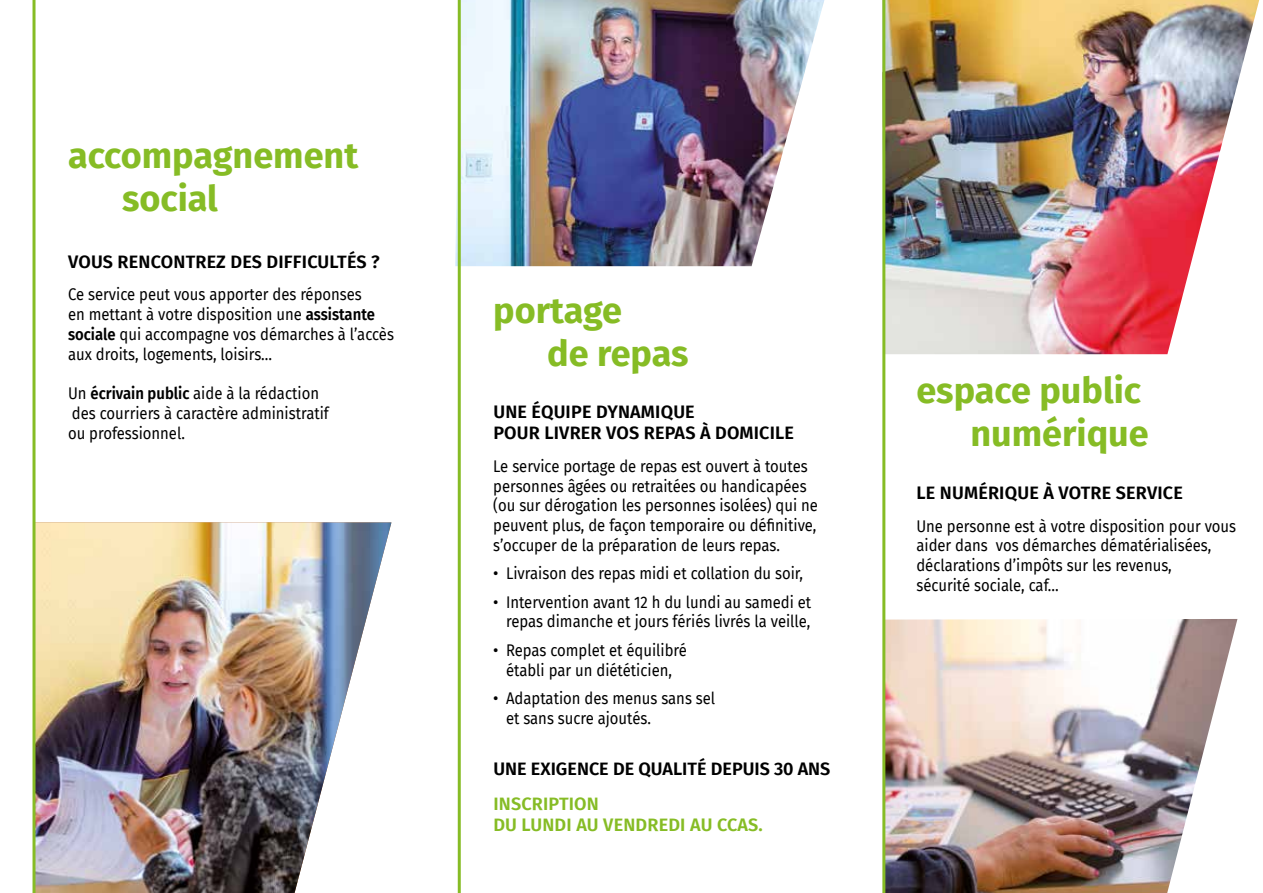
<style>
.page{position:relative;width:1263px;height:893px;background:#fff}
.page>*{position:absolute;margin:0;border:0;box-sizing:border-box;transform-origin:0 0}
.t1{font:700 36px/43.2px "Fira Sans";color:#86bc25}
.t2{font:600 18px/21.6px "Fira Sans";letter-spacing:.01em;color:#000}
.t3{font:600 18px/21.6px "Fira Sans";letter-spacing:.01em;color:#86bc25}
.t4{font:16.5px/19.8px "Fira Sans";color:#000;scale:.9 1}
.t5{font:16.5px/19.8px "Fira Sans";color:#000;text-align:right}
.s1{font-weight:600}
</style>
<div class="page">
<img style="left:36px;top:522px;width:355px;height:371px">
<img style="left:885px;top:619px;width:352px;height:274px">
<img style="left:885px;top:0;width:374px;height:354px">
<img style="left:455px;top:0;width:369px;height:266px">
<hr style="left:33px;top:0;width:3px;height:893px;background:#86bc25">
<hr style="left:458px;top:0;width:3px;height:893px;background:#86bc25">
<hr style="left:882px;top:0;width:3px;height:893px;background:#86bc25">
<h1 class="t1" style="left:122px;top:131px;width:238px;text-indent:-54px">accompagnement social</h1>
<p class="t2" style="left:68px;top:250px;width:313px">VOUS RENCONTREZ DES DIFFICULTÉS ?</p>
<p class="t4" style="left:68px;top:284px;width:364px">Ce service peut vous apporter des réponses<br>en mettant à votre disposition une <span class="s1">assistante sociale</span> qui accompagne vos démarches à l’accès aux droits, logements, loisirs…</p>
<p class="t4" style="left:68px;top:383px;width:291px">Un <span class="s1">écrivain public</span> aide à la rédaction des courriers à caractère administratif ou professionnel.</p>
<h1 class="t1" style="left:547px;top:286px;width:143px;text-indent:-54px">portage<br>de repas</h1>
<p class="t2" style="left:493px;top:399px;width:302px">UNE ÉQUIPE DYNAMIQUE<br>POUR LIVRER VOS REPAS À DOMICILE</p>
<p class="t4" style="left:493px;top:456px;width:362px">Le service portage de repas est ouvert à toutes personnes âgées ou retraitées ou handicapées (ou sur dérogation les personnes isolées) qui ne peuvent plus, de façon temporaire ou définitive, s’occuper de la préparation de leurs repas.</p>
<p class="t5" style="left:493px;top:563px;width:311px">• Livraison des repas midi et collation du soir,</p>
<p class="t5" style="left:493px;top:591px;width:320px">• Intervention avant 12 h du lundi au samedi et repas dimanche et jours fériés livrés la veille,</p>
<p class="t5" style="left:493px;top:640px;width:195px;text-align:center">• Repas complet et équilibré établi par un diététicien,</p>
<p class="t5" style="left:506px;top:688px;width:211px;text-align:left;text-indent:-13px">• Adaptation des menus sans sel et sans sucre ajoutés.</p>
<p class="t2" style="left:493px;top:757px;width:339px">UNE EXIGENCE DE QUALITÉ DEPUIS 30 ANS</p>
<p class="t3" style="left:493px;top:791px;width:271px">INSCRIPTION<br>DU LUNDI AU VENDREDI AU CCAS.</p>
<h1 class="t1" style="left:916px;top:366px;width:234px;text-align:right">espace public numérique</h1>
<p class="t2" style="left:916px;top:481px;width:268px">LE NUMÉRIQUE À VOTRE SERVICE</p>
<p class="t4" style="left:916px;top:515px;width:357px">Une personne est à votre disposition pour vous aider dans vos démarches dématérialisées, déclarations d’impôts sur les revenus,<br>sécurité sociale, caf…</p>
</div>
